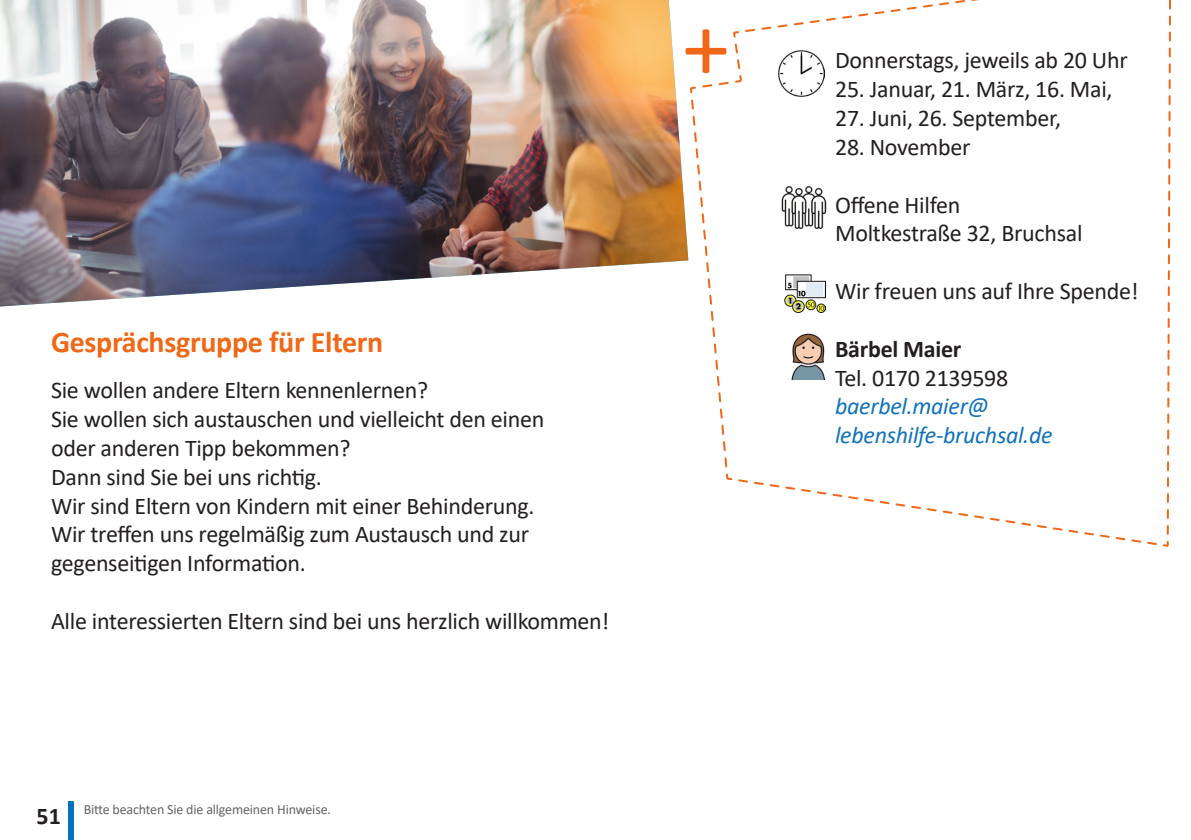
<style>
.page{position:relative;width:1191px;height:840px;background:#fff}
.page>*{position:absolute;margin:0;border:0;box-sizing:border-box;transform-origin:0 0}
.Textüberschrift_rot{font:700 30px "Calibri";letter-spacing:-.01em;color:#ef6818}
.Text{font:24px/28.8px "Calibri";letter-spacing:-.01em;color:#231f20}
.Text-2{font:italic 24px/28.8px "Calibri";letter-spacing:-.01em;color:#1172ba}
.Text-3{font:700 24px "Calibri";letter-spacing:-.01em;color:#231f20}
.t1{font:14px "Calibri";letter-spacing:-.01em;color:#231f20}
.s1{font-weight:700;font-size:24px}
</style>
<div class="page">
<div style="left:68px;top:801px;width:6px;height:38px;background:#0073bc"></div>
<svg style="left:688px;top:0;width:483px;height:546px"></svg>
<img style="left:0;top:0;width:688px;height:306px">
<img style="left:781px;top:185px;width:45px;height:44px">
<p class="Textüberschrift_rot" style="left:51px;top:321px;width:334px">Gesprächsgruppe für Eltern</p>
<p class="Text" style="left:51px;top:375px;width:379px">Sie wollen andere Eltern kennenlernen?</p>
<p class="Text" style="left:51px;top:404px;width:495px">Sie wollen sich austauschen und vielleicht den einen</p>
<p class="Text" style="left:51px;top:432px;width:301px">oder anderen Tipp bekommen?</p>
<p class="Text" style="left:51px;top:461px;width:272px">Dann sind Sie bei uns richtig.</p>
<p class="Text" style="left:51px;top:490px;width:485px">Wir sind Eltern von Kindern mit einer Behinderung.</p>
<p class="Text" style="left:51px;top:519px;width:479px">Wir treffen uns regelmäßig zum Austausch und zur</p>
<p class="Text" style="left:51px;top:548px;width:256px">gegenseitigen Information.</p>
<p class="Text" style="left:51px;top:605px;width:560px">Alle interessierten Eltern sind bei uns herzlich willkommen!</p>
<p class="t1" style="left:37px;top:799px;width:296px"><span class="s1">51</span> Bitte beachten Sie die allgemeinen Hinweise.</p>
<p class="Text" style="left:835px;top:45px;width:294px">Donnerstags, jeweils ab 20 Uhr</p>
<p class="Text" style="left:835px;top:74px;width:279px">25. Januar, 21. März, 16. Mai,</p>
<p class="Text" style="left:835px;top:103px;width:227px">27. Juni, 26. September,</p>
<p class="Text" style="left:835px;top:132px;width:137px">28. November</p>
<p class="Text" style="left:835px;top:189px;width:249px">Offene Hilfen<br>Moltkestraße 32, Bruchsal</p>
<p class="Text" style="left:835px;top:276px;width:305px">Wir freuen uns auf Ihre Spende!</p>
<p class="Text-3" style="left:835px;top:331px;width:128px">Bärbel Maier</p>
<p class="Text" style="left:835px;top:362px;width:175px">Tel. 0170 2139598</p>
<p class="Text-2" style="left:835px;top:390px;width:219px">baerbel.maier@ lebenshilfe-bruchsal.de</p>
</div>
